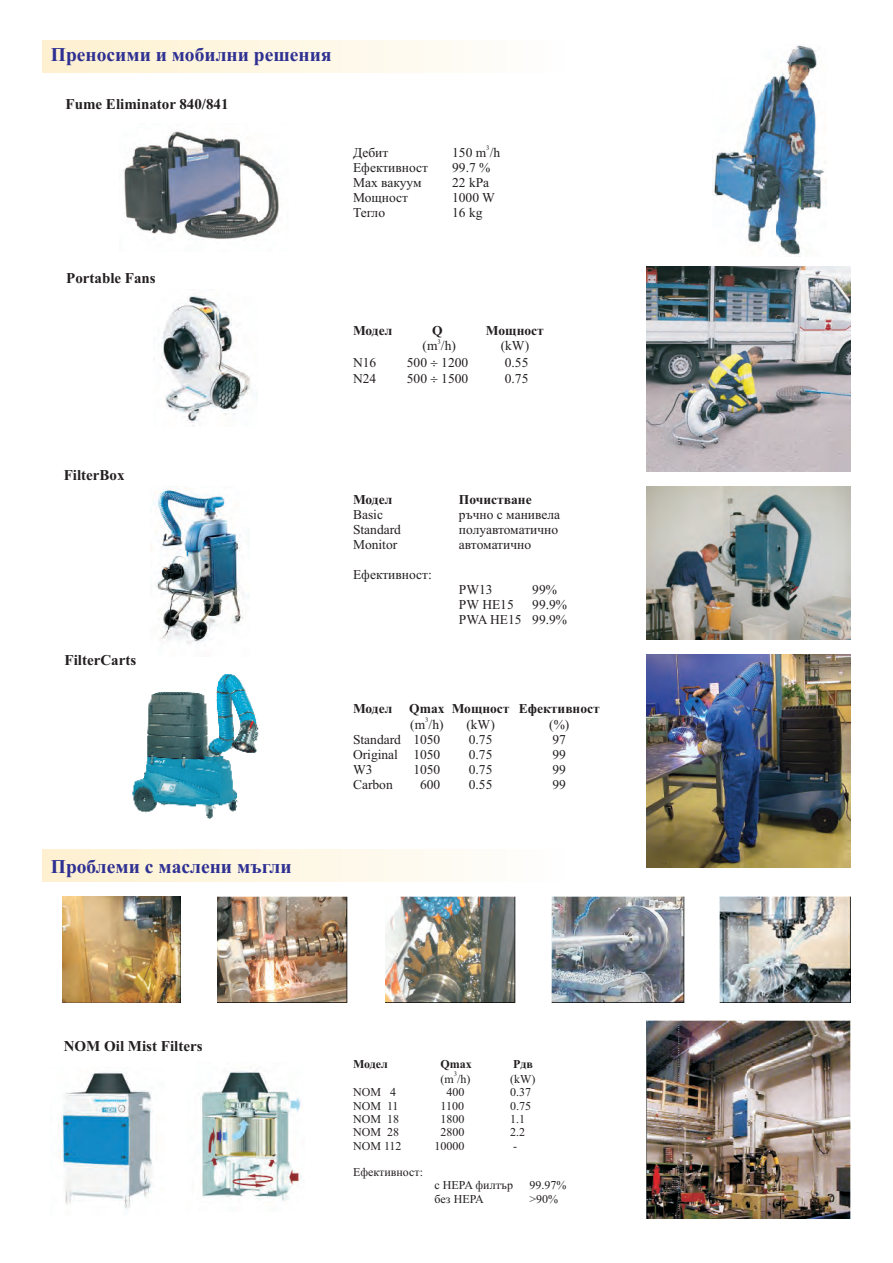
<style>
.page{position:relative;width:893px;height:1263px;background:#fff}
.page>*{position:absolute;margin:0;border:0;box-sizing:border-box;transform-origin:0 0}
.t1{font:700 19.5px "Times New Roman";color:#2e3092}
.t2{font:700 15px "Times New Roman";color:#231f20}
.t3{font:13.5px/15px "Times New Roman";color:#231f20;text-align:right}
.t4{font:700 13.5px "Times New Roman";color:#231f20}
.t5{font:12px "Times New Roman";color:#231f20}
.t6{font:700 12px "Times New Roman";color:#231f20}
.t7{font:6.75px "Times New Roman";color:#231f20}
</style>
<div class="page">
<div style="left:43px;top:849px;width:522px;height:32px;background:linear-gradient(to right,#fef1cf,#fefefe)"></div>
<div style="left:43px;top:40px;width:522px;height:32px;background:linear-gradient(to right,#fef1cf,#fefefe)"></div>
<img style="left:385px;top:896px;width:130px;height:106px">
<img style="left:719px;top:896px;width:131px;height:106px">
<img style="left:552px;top:896px;width:133px;height:106px">
<img style="left:217px;top:896px;width:131px;height:106px">
<img style="left:63px;top:896px;width:118px;height:106px">
<img style="left:646px;top:1020px;width:204px;height:199px">
<img style="left:198px;top:1069px;width:106px;height:132px">
<img style="left:60px;top:1072px;width:93px;height:137px">
<img style="left:123px;top:131px;width:156px;height:108px">
<img style="left:150px;top:486px;width:94px;height:158px">
<img style="left:153px;top:296px;width:105px;height:130px">
<img style="left:646px;top:655px;width:204px;height:212px">
<img style="left:646px;top:486px;width:204px;height:153px">
<img style="left:132px;top:674px;width:127px;height:145px">
<img style="left:712px;top:45px;width:115px;height:212px">
<img style="left:646px;top:267px;width:204px;height:204px">
<h1 class="t1" style="left:51px;top:48px;width:282px">Преносими и мобилни решения</h1>
<p class="t2" style="left:66px;top:99px;width:165px">Fume Eliminator 840/841</p>
<p class="t2" style="left:66px;top:273px;width:91px">Portable Fans</p>
<p class="t7" style="left:486px;top:146px;width:5px">3</p>
<p class="t3" style="left:353px;top:146px;width:37px">Дебит</p>
<p class="t3" style="left:452px;top:146px;width:50px">150 m /h</p>
<p class="t3" style="left:353px;top:161px;width:77px">Ефективност</p>
<p class="t3" style="left:452px;top:161px;width:40px">99.7 %</p>
<p class="t3" style="left:353px;top:176px;width:70px">Max вакуум</p>
<p class="t3" style="left:452px;top:176px;width:39px">22 kPa</p>
<p class="t3" style="left:353px;top:191px;width:57px">Мощност</p>
<p class="t3" style="left:452px;top:191px;width:44px">1000 W</p>
<p class="t3" style="left:353px;top:206px;width:34px">Тегло</p>
<p class="t3" style="left:452px;top:206px;width:32px">16 kg</p>
<p class="t4" style="left:353px;top:325px;width:41px">Модел</p>
<p class="t4" style="left:432px;top:325px;width:12px">Q</p>
<p class="t4" style="left:486px;top:325px;width:59px">Мощност</p>
<p class="t3" style="left:423px;top:340px;width:35px">(m /h)</p>
<p class="t3" style="left:501px;top:340px;width:30px">(kW)</p>
<p class="t3" style="left:353px;top:356px;width:25px">N16</p>
<p class="t3" style="left:407px;top:356px;width:63px">500 1200</p>
<p class="t3" style="left:505px;top:356px;width:25px">0.55</p>
<p class="t3" style="left:353px;top:373px;width:25px">N24</p>
<p class="t3" style="left:407px;top:373px;width:63px">500 1500</p>
<p class="t3" style="left:505px;top:373px;width:25px">0.75</p>
<p class="t7" style="left:438px;top:339px;width:5px">3</p>
<p class="t2" style="left:64px;top:470px;width:62px">FilterBox</p>
<p class="t2" style="left:65px;top:654px;width:73px">FilterCarts</p>
<h1 class="t1" style="left:51px;top:859px;width:242px">Проблеми с маслени мъгли</h1>
<p class="t4" style="left:353px;top:495px;width:41px">Модел</p>
<p class="t4" style="left:459px;top:495px;width:74px">Почистване</p>
<p class="t3" style="left:353px;top:508px;width:31px">Basic</p>
<p class="t3" style="left:459px;top:508px;width:103px">ръчно с манивела</p>
<p class="t3" style="left:353px;top:523px;width:49px">Standard</p>
<p class="t3" style="left:459px;top:523px;width:101px">полуавтоматично</p>
<p class="t3" style="left:353px;top:538px;width:46px">Monitor</p>
<p class="t3" style="left:459px;top:538px;width:74px">автоматично</p>
<p class="t3" style="left:353px;top:568px;width:80px">Ефективност:</p>
<p class="t3" style="left:459px;top:583px;width:35px">PW13</p>
<p class="t3" style="left:532px;top:583px;width:26px">99%</p>
<p class="t3" style="left:459px;top:598px;width:56px">PW HE15</p>
<p class="t3" style="left:459px;top:598px;width:110px">99.9%<br>PWA HE15 99.9%</p>
<p class="t4" style="left:353px;top:704px;width:41px">Модел</p>
<p class="t4" style="left:409px;top:704px;width:192px">Qmax Мощност Ефективност</p>
<p class="t3" style="left:410px;top:718px;width:35px">(m /h)</p>
<p class="t3" style="left:466px;top:718px;width:30px">(kW)</p>
<p class="t3" style="left:549px;top:718px;width:22px">(%)</p>
<p class="t3" style="left:353px;top:733px;width:89px">Standard 1050</p>
<p class="t3" style="left:469px;top:733px;width:25px">0.75</p>
<p class="t3" style="left:552px;top:733px;width:15px">97</p>
<p class="t3" style="left:353px;top:748px;width:89px">Original 1050</p>
<p class="t3" style="left:469px;top:748px;width:25px">0.75</p>
<p class="t3" style="left:553px;top:748px;width:15px">99</p>
<p class="t3" style="left:353px;top:763px;width:21px">W3</p>
<p class="t3" style="left:413px;top:763px;width:28px">1050</p>
<p class="t3" style="left:469px;top:763px;width:25px">0.75</p>
<p class="t3" style="left:553px;top:763px;width:15px">99</p>
<p class="t3" style="left:353px;top:778px;width:41px">Carbon</p>
<p class="t3" style="left:420px;top:778px;width:22px">600</p>
<p class="t3" style="left:469px;top:778px;width:25px">0.55</p>
<p class="t3" style="left:553px;top:778px;width:15px">99</p>
<p class="t7" style="left:425px;top:717px;width:5px">3</p>
<p class="t2" style="left:64px;top:1040px;width:140px">NOM Oil Mist Filters</p>
<p class="t6" style="left:353px;top:1059px;width:36px">Модел</p>
<p class="t6" style="left:441px;top:1059px;width:33px">Qmax</p>
<p class="t6" style="left:513px;top:1059px;width:21px">Pдв</p>
<p class="t5" style="left:441px;top:1075px;width:32px">(m /h)</p>
<p class="t5" style="left:510px;top:1075px;width:27px">(kW)</p>
<p class="t5" style="left:353px;top:1088px;width:44px">NOM 4</p>
<p class="t5" style="left:447px;top:1088px;width:19px">400</p>
<p class="t5" style="left:510px;top:1088px;width:22px">0.37</p>
<p class="t5" style="left:353px;top:1101px;width:47px">NOM 11</p>
<p class="t5" style="left:441px;top:1101px;width:25px">1100</p>
<p class="t5" style="left:510px;top:1101px;width:22px">0.75</p>
<p class="t5" style="left:353px;top:1115px;width:47px">NOM 18</p>
<p class="t5" style="left:441px;top:1115px;width:25px">1800</p>
<p class="t5" style="left:510px;top:1115px;width:16px">1.1</p>
<p class="t5" style="left:353px;top:1128px;width:47px">NOM 28</p>
<p class="t5" style="left:441px;top:1128px;width:25px">2800</p>
<p class="t5" style="left:510px;top:1128px;width:16px">2.2</p>
<p class="t5" style="left:353px;top:1141px;width:50px">NOM 112</p>
<p class="t5" style="left:435px;top:1141px;width:31px">10000</p>
<p class="t5" style="left:513px;top:1141px;width:5px">-</p>
<p class="t5" style="left:353px;top:1168px;width:72px">Ефективност:</p>
<p class="t5" style="left:435px;top:1181px;width:80px">с HEPA филтър</p>
<p class="t5" style="left:530px;top:1181px;width:38px">99.97%</p>
<p class="t5" style="left:435px;top:1194px;width:51px">без HEPA</p>
<p class="t5" style="left:530px;top:1194px;width:30px">&gt;90%</p>
<p class="t7" style="left:454px;top:1072px;width:5px">3</p>
</div>
